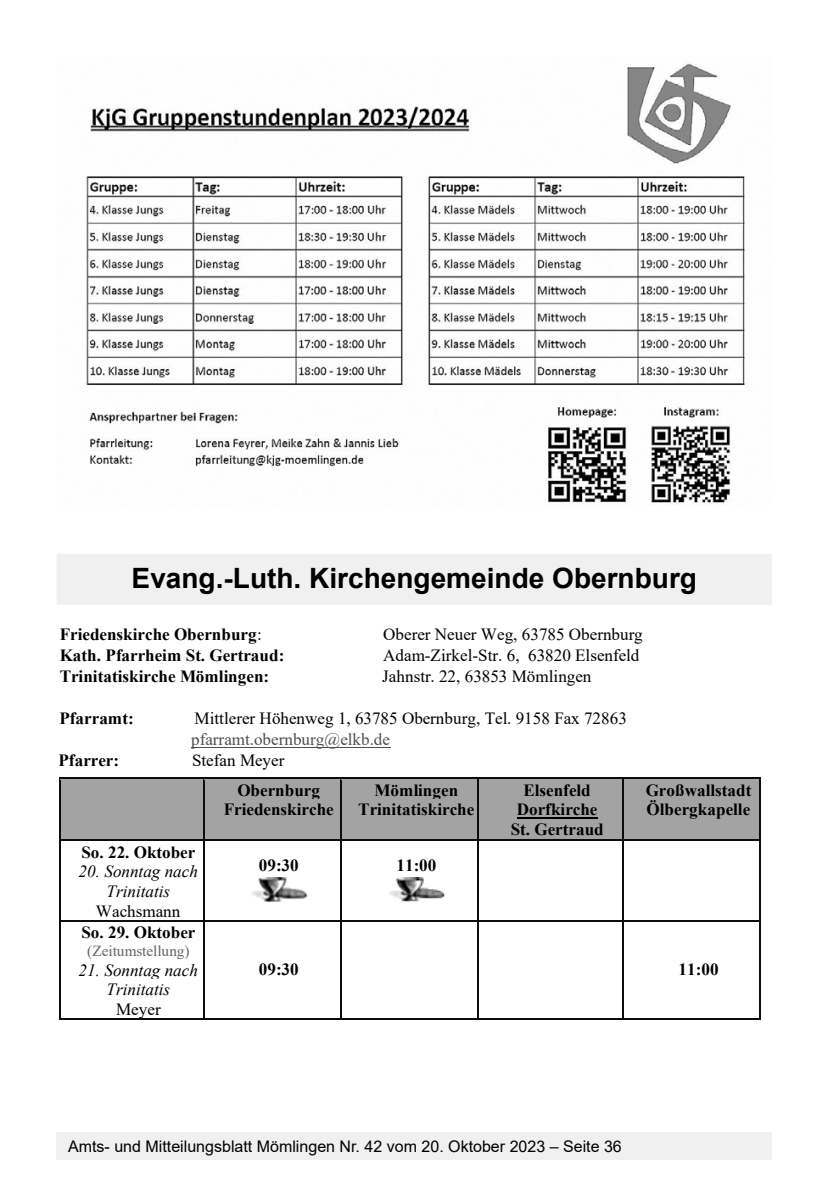
<style>
.page{position:relative;width:840px;height:1191px;background:#fff}
.page>*{position:absolute;margin:0;border:0;box-sizing:border-box;transform-origin:0 0}
.t1{font:700 28px "Arial";color:#000}
.t2{font:700 17px/19.6px "Times New Roman";color:#000;text-align:center}
.t3{font:17px "Times New Roman";color:#000}
.t4{font:italic 17px/19.8px "Times New Roman";color:#000;text-align:center}
.t5{font:17px "Times New Roman";color:#505050}
.t6{font:16px "Arial";color:#000}
.t7{font:15.2px "Times New Roman";color:#636363}
.s1{font-weight:400}
</style>
<div class="page">
<div style="left:57px;top:1132px;width:714px;height:27px;background:#f0f0f0"></div>
<div style="left:57px;top:559px;width:714px;height:46px;background:#f0f0f0"></div>
<div style="left:57px;top:554px;width:714px;height:46px;background:#f0f0f0"></div>
<img style="left:86px;top:63px;width:659px;height:440px">
<hr style="left:191px;top:746px;width:199px;height:1px;background:#505050">
<div style="left:60px;top:779px;width:143px;height:60px;background:#a3a3a3"></div>
<div style="left:204px;top:779px;width:136px;height:60px;background:#a3a3a3"></div>
<div style="left:341px;top:779px;width:136px;height:60px;background:#a3a3a3"></div>
<div style="left:478px;top:779px;width:144px;height:60px;background:#a3a3a3"></div>
<hr style="left:516px;top:817px;width:81px;height:1px;background:#000">
<div style="left:623px;top:779px;width:136px;height:60px;background:#a3a3a3"></div>
<hr style="left:62px;top:777px;width:120px;height:1px;background:#0d0d0d">
<hr style="left:62px;top:778px;width:120px;height:1px;background:#a3a3a3">
<svg style="left:182px;top:777px;width:22px;height:2px"></svg>
<hr style="left:204px;top:777px;width:101px;height:1px;background:#0d0d0d">
<hr style="left:204px;top:778px;width:101px;height:1px;background:#a3a3a3">
<hr style="left:306px;top:777px;width:34px;height:1px;background:#0d0d0d">
<hr style="left:306px;top:778px;width:34px;height:1px;background:#a3a3a3">
<hr style="left:341px;top:777px;width:84px;height:1px;background:#0d0d0d">
<hr style="left:341px;top:778px;width:84px;height:1px;background:#a3a3a3">
<hr style="left:427px;top:777px;width:50px;height:1px;background:#0d0d0d">
<hr style="left:427px;top:778px;width:50px;height:1px;background:#a3a3a3">
<hr style="left:478px;top:777px;width:144px;height:1px;background:#0d0d0d">
<hr style="left:478px;top:778px;width:144px;height:1px;background:#a3a3a3">
<hr style="left:623px;top:777px;width:136px;height:1px;background:#0d0d0d">
<hr style="left:623px;top:778px;width:136px;height:1px;background:#a3a3a3">
<hr style="left:59px;top:779px;width:1px;height:60px;background:#0d0d0d">
<hr style="left:203px;top:779px;width:1px;height:60px;background:#0d0d0d">
<hr style="left:340px;top:779px;width:1px;height:60px;background:#0d0d0d">
<hr style="left:477px;top:779px;width:1px;height:60px;background:#0d0d0d">
<hr style="left:622px;top:779px;width:1px;height:60px;background:#0d0d0d">
<hr style="left:759px;top:779px;width:1px;height:60px;background:#0d0d0d">
<hr style="left:60px;top:839px;width:143px;height:2px;background:#0d0d0d">
<hr style="left:204px;top:839px;width:136px;height:2px;background:#0d0d0d">
<hr style="left:341px;top:839px;width:136px;height:2px;background:#0d0d0d">
<hr style="left:478px;top:839px;width:144px;height:2px;background:#0d0d0d">
<hr style="left:623px;top:839px;width:136px;height:2px;background:#0d0d0d">
<hr style="left:59px;top:841px;width:1px;height:79px;background:#0d0d0d">
<hr style="left:203px;top:841px;width:1px;height:79px;background:#0d0d0d">
<hr style="left:340px;top:841px;width:1px;height:79px;background:#0d0d0d">
<hr style="left:477px;top:841px;width:1px;height:79px;background:#0d0d0d">
<hr style="left:622px;top:841px;width:1px;height:79px;background:#0d0d0d">
<hr style="left:759px;top:841px;width:1px;height:79px;background:#0d0d0d">
<hr style="left:60px;top:920px;width:143px;height:1px;background:#0d0d0d">
<hr style="left:204px;top:920px;width:136px;height:1px;background:#0d0d0d">
<hr style="left:341px;top:920px;width:136px;height:1px;background:#0d0d0d">
<hr style="left:478px;top:920px;width:144px;height:1px;background:#0d0d0d">
<hr style="left:623px;top:920px;width:136px;height:1px;background:#0d0d0d">
<hr style="left:59px;top:922px;width:1px;height:96px;background:#0d0d0d">
<hr style="left:60px;top:1018px;width:143px;height:2px;background:#0d0d0d">
<hr style="left:203px;top:922px;width:1px;height:96px;background:#0d0d0d">
<hr style="left:204px;top:1018px;width:136px;height:2px;background:#0d0d0d">
<hr style="left:340px;top:922px;width:1px;height:96px;background:#0d0d0d">
<hr style="left:341px;top:1018px;width:136px;height:2px;background:#0d0d0d">
<hr style="left:477px;top:922px;width:1px;height:96px;background:#0d0d0d">
<hr style="left:478px;top:1018px;width:144px;height:2px;background:#0d0d0d">
<hr style="left:622px;top:922px;width:1px;height:96px;background:#0d0d0d">
<hr style="left:623px;top:1018px;width:136px;height:2px;background:#0d0d0d">
<hr style="left:759px;top:922px;width:1px;height:96px;background:#0d0d0d">
<img style="left:252px;top:878px;width:55px;height:24px">
<img style="left:389px;top:877px;width:55px;height:24px">
<h1 class="t1" style="left:131px;top:558px;width:566px">Evang.-Luth. Kirchengemeinde Obernburg</h1>
<p class="t2" style="left:60px;top:624px;width:203px">Friedenskirche Obernburg<span class="s1">:</span></p>
<p class="t3" style="left:383px;top:622px;width:261px">Oberer Neuer Weg, 63785 Obernburg</p>
<p class="t2" style="left:60px;top:645px;width:226px">Kath. Pfarrheim St. Gertraud:</p>
<p class="t3" style="left:383px;top:643px;width:258px">Adam-Zirkel-Str. 6, 63820 Elsenfeld</p>
<p class="t2" style="left:60px;top:665px;width:211px">Trinitatiskirche Mömlingen:</p>
<p class="t3" style="left:382px;top:664px;width:211px">Jahnstr. 22, 63853 Mömlingen</p>
<p class="t2" style="left:59px;top:707px;width:76px">Pfarramt:</p>
<p class="t3" style="left:194px;top:706px;width:433px">Mittlerer Höhenweg 1, 63785 Obernburg, Tel. 9158 Fax 72863</p>
<p class="t5" style="left:191px;top:727px;width:200px">pfarramt.obernburg@elkb.de</p>
<p class="t2" style="left:58px;top:749px;width:62px">Pfarrer:</p>
<p class="t3" style="left:192px;top:748px;width:94px">Stefan Meyer</p>
<p class="t2" style="left:223px;top:779px;width:112px">Obernburg<br>Friedenskirche</p>
<p class="t2" style="left:358px;top:779px;width:118px">Mömlingen<br>Trinitatiskirche</p>
<p class="t2" style="left:510px;top:779px;width:95px">Elsenfeld<br>Dorfkirche<br>St. Gertraud</p>
<p class="t2" style="left:645px;top:779px;width:107px;text-align:left">Großwallstadt<br>Ölbergkapelle</p>
<p class="t2" style="left:81px;top:841px;width:115px">So. 22. Oktober</p>
<p class="t4" style="left:79px;top:861px;width:121px">20. Sonntag nach<br>Trinitatis</p>
<p class="t3" style="left:96px;top:899px;width:86px">Wachsmann</p>
<p class="t2" style="left:259px;top:855px;width:41px">09:30</p>
<p class="t2" style="left:396px;top:854px;width:41px">11:00</p>
<p class="t2" style="left:81px;top:922px;width:115px">So. 29. Oktober</p>
<p class="t7" style="left:87px;top:940px;width:104px">(Zeitumstellung)</p>
<p class="t4" style="left:79px;top:959px;width:121px">21. Sonntag nach<br>Trinitatis</p>
<p class="t3" style="left:116px;top:997px;width:46px">Meyer</p>
<p class="t2" style="left:259px;top:959px;width:41px">09:30</p>
<p class="t2" style="left:678px;top:959px;width:41px">11:00</p>
<p class="t6" style="left:68px;top:1135px;width:555px">Amts- und Mitteilungsblatt Mömlingen Nr. 42 vom 20. Oktober 2023 – Seite 36</p>
</div>
